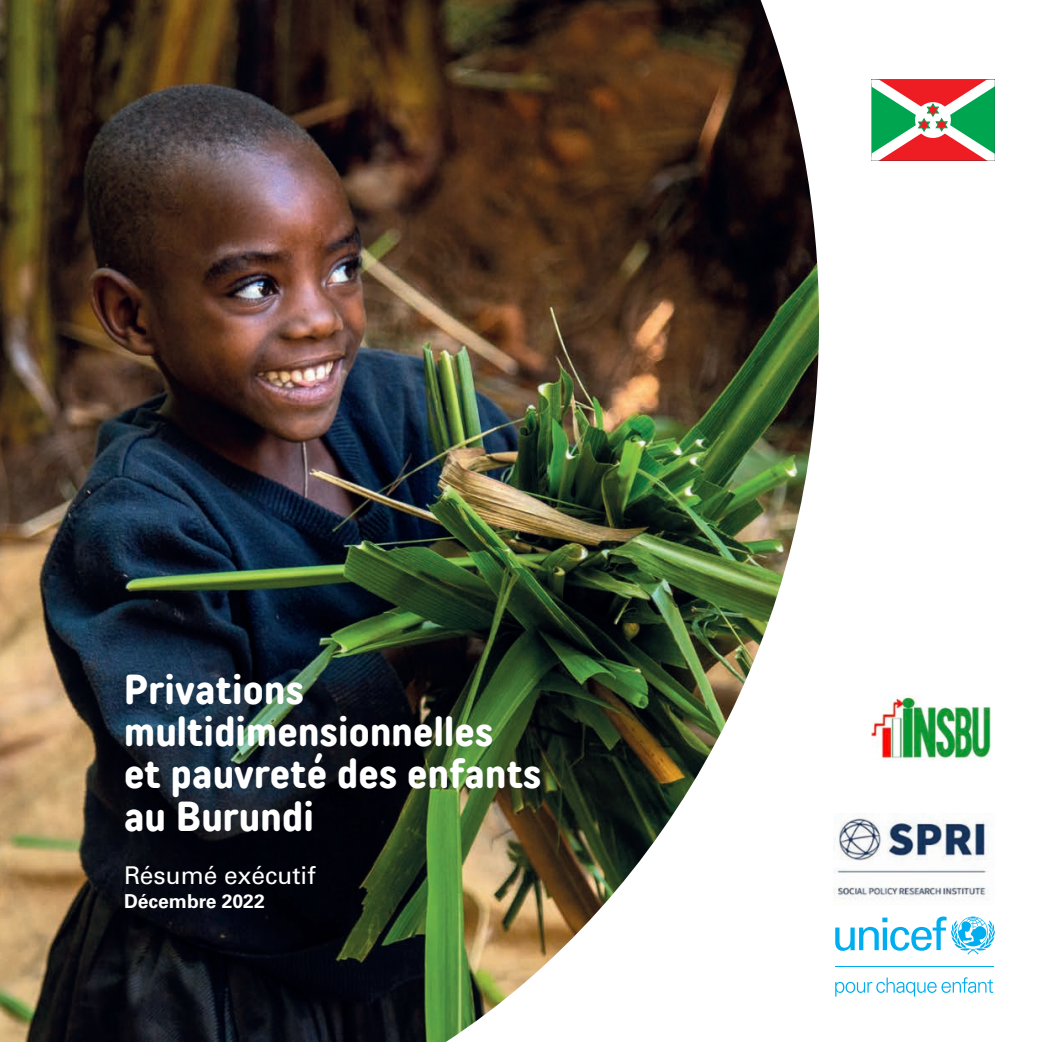
<style>
.page{position:relative;width:1042px;height:1042px;background:#fff}
.page>*{position:absolute;margin:0;border:0;box-sizing:border-box;transform-origin:0 0}
.t1{font:700 condensed 42px/42.5px "TT Rounds Neue";letter-spacing:.005em;color:#fff}
.t2{font:24.5px "Univers LT Std";color:#fff}
.t3{font:700 19.25px "Univers LT Std";color:#fff}
</style>
<div class="page">
<img style="left:0;top:0;width:819px;height:1042px">
<svg style="left:835px;top:916px;width:160px;height:38px"></svg>
<hr style="left:835px;top:965px;width:158px;height:1px;background:#00aeef">
<svg style="left:835px;top:977px;width:158px;height:19px"></svg>
<svg style="left:871px;top:79px;width:124px;height:82px"></svg>
<img style="left:871px;top:695px;width:120px;height:66px">
<img style="left:834px;top:813px;width:155px;height:88px">
<p class="t1" style="left:124px;top:668px;width:419px">Privations multidimensionnelles<br>et pauvreté des enfants au Burundi</p>
<p class="t2" style="left:124px;top:860px;width:193px">Résumé exécutif</p>
<p class="t3" style="left:124px;top:890px;width:142px">Décembre 2022</p>
</div>
